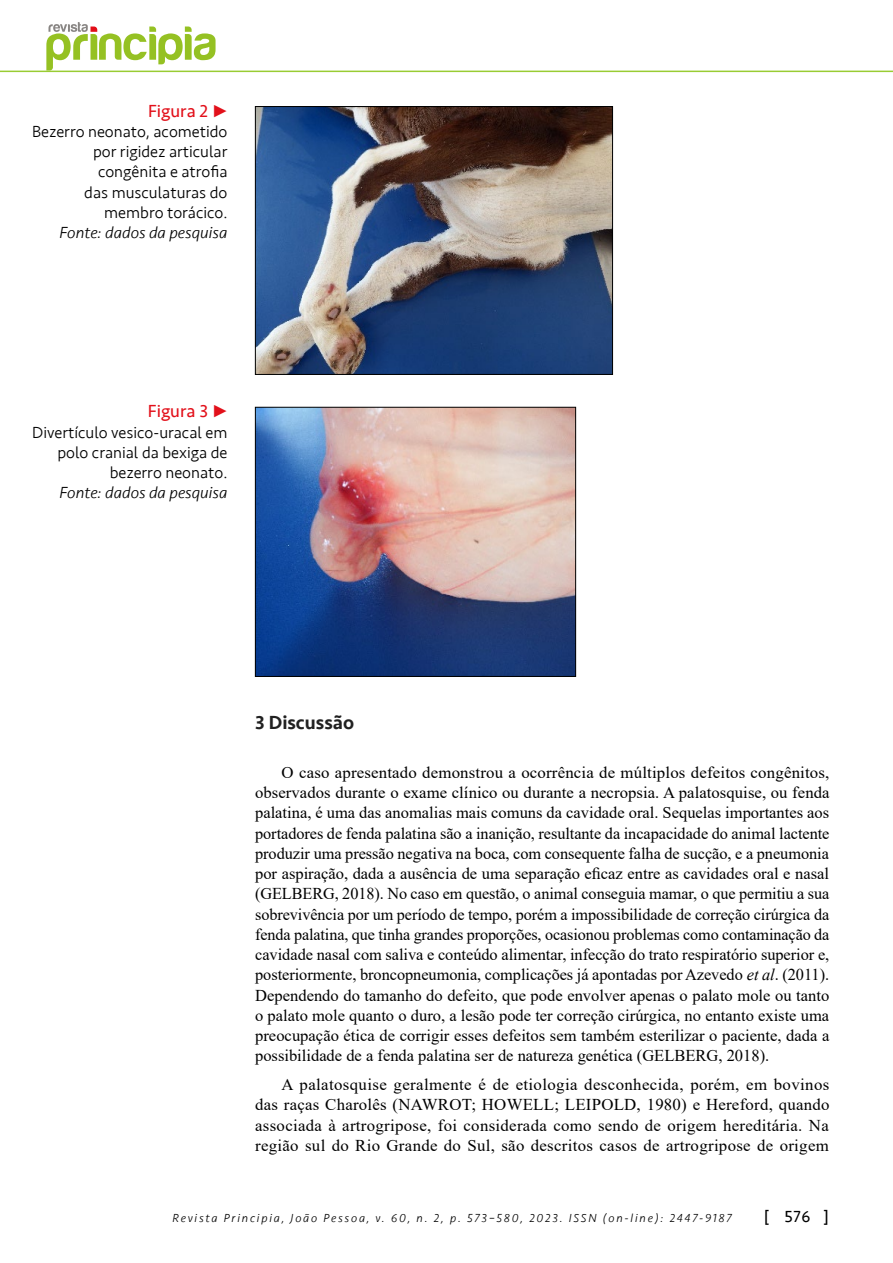
<style>
.page{position:relative;width:893px;height:1263px;background:#fff}
.page>*{position:absolute;margin:0;border:0;box-sizing:border-box;transform-origin:0 0}
.t1{font:500 19.5px "Seravek";color:#212121}
.t2{font:18px "Seravek";color:#e2101a}
.t3{font:16.5px/20.2px "Times New Roman";letter-spacing:.01em;color:#000;text-align:justify}
.t4{font:300 16.5px/20.2px "Seravek";color:#000;text-align:right}
.t5{font:italic 300 16.5px "Seravek";color:#000}
.t6{font:16.5px "Seravek";color:#000}
.t7{font:italic 300 12px "Seravek";letter-spacing:.15em;color:#000}
.s1{font-style:italic}
</style>
<div class="page">
<hr style="left:0;top:71px;width:893px;height:1px;background:#9c3">
<img style="left:257px;top:108px;width:354px;height:265px">
<div style="left:255px;top:106px;width:358px;height:269px;border:1px solid #000"></div>
<img style="left:257px;top:409px;width:317px;height:266px">
<div style="left:255px;top:407px;width:321px;height:270px;border:1px solid #000"></div>
<svg style="left:46px;top:22px;width:170px;height:49px"></svg>
<p class="t2" style="left:148px;top:97px;width:81px">Figura 2 •</p>
<p class="t4" style="left:32px;top:121px;width:197px">Bezerro neonato, acometido por rigidez articular congênita e atrofia<br>das musculaturas do membro torácico.</p>
<p class="t5" style="left:60px;top:223px;width:169px">Fonte: dados da pesquisa</p>
<p class="t2" style="left:148px;top:397px;width:81px">Figura 3 •</p>
<p class="t4" style="left:32px;top:422px;width:197px">Divertículo vesico-uracal em polo cranial da bexiga de bezerro neonato.</p>
<p class="t5" style="left:60px;top:483px;width:169px">Fonte: dados da pesquisa</p>
<p class="t1" style="left:255px;top:710px;width:100px">3 Discussão</p>
<p class="t3" style="left:255px;top:762px;width:576px;text-indent:26px">O caso apresentado demonstrou a ocorrência de múltiplos defeitos congênitos, observados durante o exame clínico ou durante a necropsia. A palatosquise, ou fenda palatina, é uma das anomalias mais comuns da cavidade oral. Sequelas importantes aos portadores de fenda palatina são a inanição, resultante da incapacidade do animal lactente produzir uma pressão negativa na boca, com consequente falha de sucção, e a pneumonia por aspiração, dada a ausência de uma separação eficaz entre as cavidades oral e nasal (GELBERG, 2018). No caso em questão, o animal conseguia mamar, o que permitiu a sua sobrevivência por um período de tempo, porém a impossibilidade de correção cirúrgica da fenda palatina, que tinha grandes proporções, ocasionou problemas como contaminação da cavidade nasal com saliva e conteúdo alimentar, infecção do trato respiratório superior e, posteriormente, broncopneumonia, complicações já apontadas por Azevedo <span class="s1">et al</span>. (2011).<br>Dependendo do tamanho do defeito, que pode envolver apenas o palato mole ou tanto o palato mole quanto o duro, a lesão pode ter correção cirúrgica, no entanto existe uma preocupação ética de corrigir esses defeitos sem também esterilizar o paciente, dada a possibilidade de a fenda palatina ser de natureza genética (GELBERG, 2018).</p>
<p class="t3" style="left:255px;top:1074px;width:576px;text-indent:26px">A palatosquise geralmente é de etiologia desconhecida, porém, em bovinos das raças Charolês (NAWROT; HOWELL; LEIPOLD, 1980) e Hereford, quando associada à artrogripose, foi considerada como sendo de origem hereditária. Na região sul do Rio Grande do Sul, são descritos casos de artrogripose de origem</p>
<p class="t7" style="left:172px;top:1211px;width:561px">Revista Principia, João Pessoa, v. 60, n. 2, p. 573–580, 2023. ISSN (on-line): 2447-9187</p>
<p class="t6" style="left:764px;top:1204px;width:67px">[ 576 ]</p>
</div>
